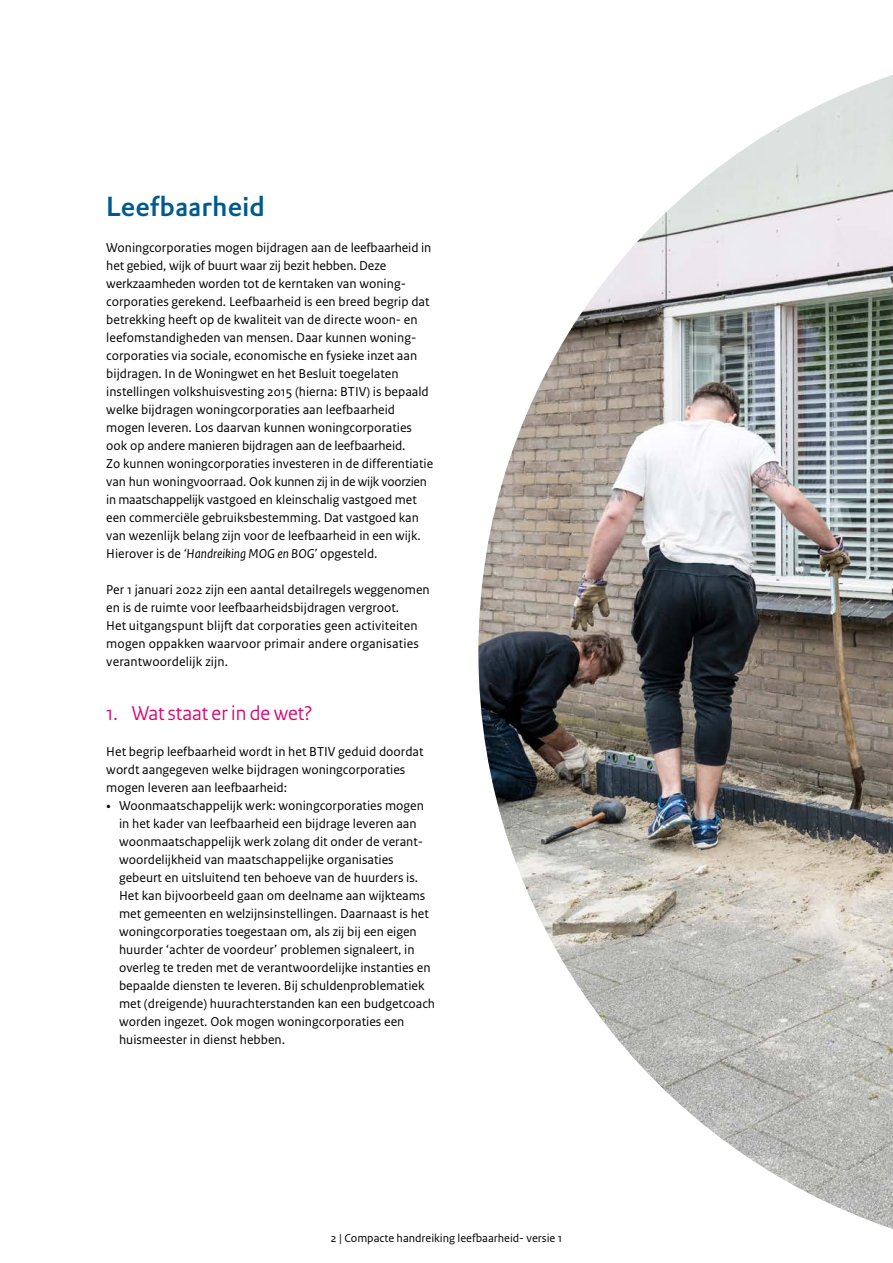
<style>
.page{position:relative;width:893px;height:1263px;background:#fff}
.page>*{position:absolute;margin:0;border:0;box-sizing:border-box;transform-origin:0 0}
.H2_Kop_DLT{font:27px "DTL Prokyon ST Medium";color:#005a8d}
.H3_Paragraafkop_Sans{font:21px "Rijksoverheid Sans Heading";color:#e0006d}
.P_Broodtekst_Sans{font:13.5px/18px "Rijksoverheid Sans Text";color:#000}
.Inleiding{font:13.5px/18px "Rijksoverheid Sans Text";letter-spacing:.01em;color:#000}
.t1{font:12px "Rijksoverheid Sans Text";color:#000}
.s1{font-style:italic}
.s2{font-family:"Rijksoverheid Serif"}
</style>
<div class="page">
<img style="left:478px;top:75px;width:415px;height:1154px">
<h2 class="H2_Kop_DLT" style="left:106px;top:189px;width:160px">Leefbaarheid</h2>
<p class="P_Broodtekst_Sans" style="left:106px;top:239px;width:328px">Woningcorporaties mogen bijdragen aan de leefbaarheid in het gebied, wijk of buurt waar zij bezit hebben. Deze werkzaamheden worden tot de kerntaken van woning&shy;corporaties gerekend. Leefbaarheid is een breed begrip dat betrekking heeft op de kwaliteit van de directe woon- en leefomstandigheden van mensen. Daar kunnen woning&shy;corporaties via sociale, economische en fysieke inzet aan bijdragen. In de Woningwet en het Besluit toegelaten instellingen volkshuisvesting 2015 (hierna: BTIV) is bepaald welke bijdragen woningcorporaties aan leefbaarheid mogen leveren. Los daarvan kunnen woningcorporaties ook op andere manieren bijdragen aan de leefbaarheid.<br>Zo kunnen woningcorporaties investeren in de differentiatie van hun woningvoorraad. Ook kunnen zij in de wijk voorzien in maatschappelijk vastgoed en kleinschalig vastgoed met een commerciële gebruiksbestemming. Dat vastgoed kan van wezenlijk belang zijn voor de leefbaarheid in een wijk.<br>Hierover is de <span class="s1">‘Handreiking MOG en BOG’</span> opgesteld.</p>
<p class="Inleiding" style="left:106px;top:581px;width:325px">Per 1 januari 2022 zijn een aantal detailregels weggenomen en is de ruimte voor leefbaarheidsbijdragen vergroot.<br>Het uitgangspunt blijft dat corporaties geen activiteiten mogen oppakken waarvoor primair andere organisaties verantwoordelijk zijn.</p>
<h3 class="H3_Paragraafkop_Sans" style="left:106px;top:701px;width:207px">1. Wat staat er in de wet?</h3>
<p class="P_Broodtekst_Sans" style="left:106px;top:743px;width:319px">Het begrip leefbaarheid wordt in het BTIV geduid doordat wordt aangegeven welke bijdragen woningcorporaties mogen leveren aan leefbaarheid:</p>
<p class="P_Broodtekst_Sans" style="left:119px;top:797px;width:318px;text-indent:-13px"><span class="s2">•</span> Woonmaatschappelijk werk: woningcorporaties mogen in het kader van leefbaarheid een bijdrage leveren aan woonmaatschappelijk werk zolang dit onder de verant&shy;woordelijkheid van maatschappelijke organisaties gebeurt en uitsluitend ten behoeve van de huurders is.<br>Het kan bijvoorbeeld gaan om deelname aan wijkteams met gemeenten en welzijnsinstellingen. Daarnaast is het woningcorporaties toegestaan om, als zij bij een eigen huurder ‘achter de voordeur’ problemen signaleert, in overleg te treden met de verantwoordelijke instanties en bepaalde diensten te leveren. Bij schuldenproblematiek met (dreigende) huurachterstanden kan een budgetcoach worden ingezet. Ook mogen woningcorporaties een huismeester in dienst hebben.</p>
<p class="t1" style="left:331px;top:1231px;width:233px">2 | Compacte handreiking leefbaarheid- versie 1</p>
</div>
